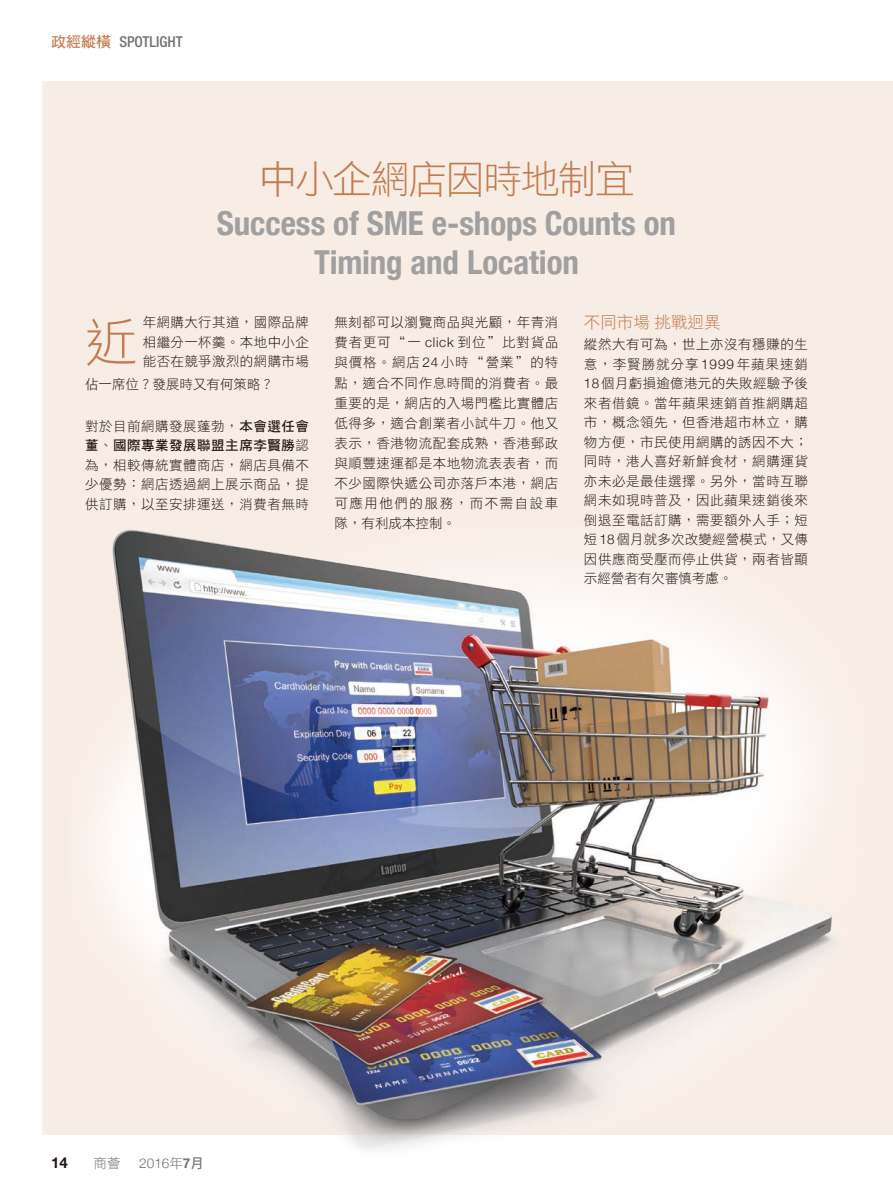
<style>
.page{position:relative;width:893px;height:1191px;background:#fff}
.page>*{position:absolute;margin:0;border:0;box-sizing:border-box;transform-origin:0 0}
.t1{font:52.5px "DF Hei Std W3";color:#c37c51}
.t2{font:39px "DF Hei Std W3";letter-spacing:-.04em;color:#c37c51}
.t3{font:700 condensed 33px/39.6px "Helvetica Neue";color:#a0a0a1}
.t4{font:16.5px "DF Hei Std W3";color:#c37c51}
.t5{font:500 condensed 15px "Helvetica Neue LT Std";color:#727272}
.t6{font:700 15px "Helvetica Neue";color:#231916}
.t7{font:13.5px/19.5px "DF Hei Std W3";letter-spacing:.04em;color:#231916;text-align:justify}
.t8{font:13.5px "DF Hei Std W7";letter-spacing:.04em;color:#231916}
.t9{font:13.5px "DF Hei Std W3";color:#231916}
.t10{font:300 13.5px "Helvetica Neue";color:#727272}
.t11{font:13.5px "DF Hei Std W3";color:#727272}
.s1{font-family:"DF Hei Std W7";font-weight:400;font-stretch:normal;color:#c37c51}
.s2{font-family:"DF Hei Std W7"}
.s3{font-family:"DF Hei Std W3"}
.s4{font-family:"Helvetica Neue";font-weight:300}
.s5{font-family:"DF Hei Std W3";font-weight:400}
.s6{font-weight:700}
.s7{font-family:"DF Hei Std W7";font-weight:400}
</style>
<div class="page">
<div style="left:43px;top:82px;width:850px;height:1053px;background:#f8ede5"></div>
<img style="left:95px;top:529px;width:739px;height:620px">
<p class="t5" style="left:51px;top:33px;width:133px"><span class="s1">政經縱橫</span> Spotlight</p>
<h2 class="t2" style="left:259px;top:158px;width:377px">中小企網店因時地制宜</h2>
<h3 class="t3" style="left:217px;top:201px;width:170px">Success of SME</h3>
<h3 class="t3" style="left:314px;top:201px;width:363px;text-indent:118px">e-shops Counts on<br>Timing and Location</h3>
<h1 class="t1" style="left:85px;top:313px;width:54px">近</h1>
<p class="t7" style="left:143px;top:312px;width:168px">年網購大行其道，國際品牌相繼分一杯羹。本地中小企能否在競爭激烈的網購市場</p>
<p class="t9" style="left:85px;top:376px;width:190px">佔一席位？發展時又有何策略？</p>
<p class="t7" style="left:85px;top:416px;width:225px">對於目前網購發展蓬勃，<span class="s2">本會選任會</span></p>
<p class="t8" style="left:85px;top:438px;width:225px">董<span class="s3">、</span>國際專業發展聯盟主席李賢勝<span class="s3">認</span></p>
<p class="t7" style="left:85px;top:455px;width:225px">為，相較傳統實體商店，網店具備不少優勢：網店透過網上展示商品，提供訂購，以至安排運送，消費者無時</p>
<p class="t7" style="left:334px;top:312px;width:225px;line-height:20.1px">無刻都可以瀏覽商品與光顧，年青消費者更可“一 <span class="s4">click</span> 到位”比對貨品與價格。網店 <span class="s4">24</span> 小時“營業”的特點，適合不同作息時間的消費者。最重要的是，網店的入場門檻比實體店低得多，適合創業者小試牛刀。他又表示，香港物流配套成熟，香港郵政與順豐速運都是本地物流表表者，而不少國際快遞公司亦落戶本港，網店可應用他們的服務，而不需自設車隊，有利成本控制。</p>
<p class="t4" style="left:584px;top:313px;width:138px">不同市場挑戰迥異</p>
<p class="t7" style="left:584px;top:334px;width:225px">縱然大有可為，世上亦沒有穩賺的生意，李賢勝就分享 <span class="s4">1999</span> 年蘋果速銷<span class="s4">18</span>個月虧損逾億港元的失敗經驗予後來者借鏡。當年蘋果速銷首推網購超市，概念領先，但香港超市林立，購物方便，市民使用網購的誘因不大；同時，港人喜好新鮮食材，網購運貨亦未必是最佳選擇。另外，當時互聯網未如現時普及，因此蘋果速銷後來倒退至電話訂購，需要額外人手；短短<span class="s4">18</span>個月就多次改變經營模式，又傳因供應商受壓而停止供貨，兩者皆顯示經營者有欠審慎考慮。</p>
<p class="t6" style="left:51px;top:1150px;width:18px">14</p>
<p class="t11" style="left:94px;top:1155px;width:29px">商薈</p>
<p class="t10" style="left:139px;top:1152px;width:66px">2016<span class="s5">年</span><span class="s6">7</span><span class="s7">月</span></p>
</div>
